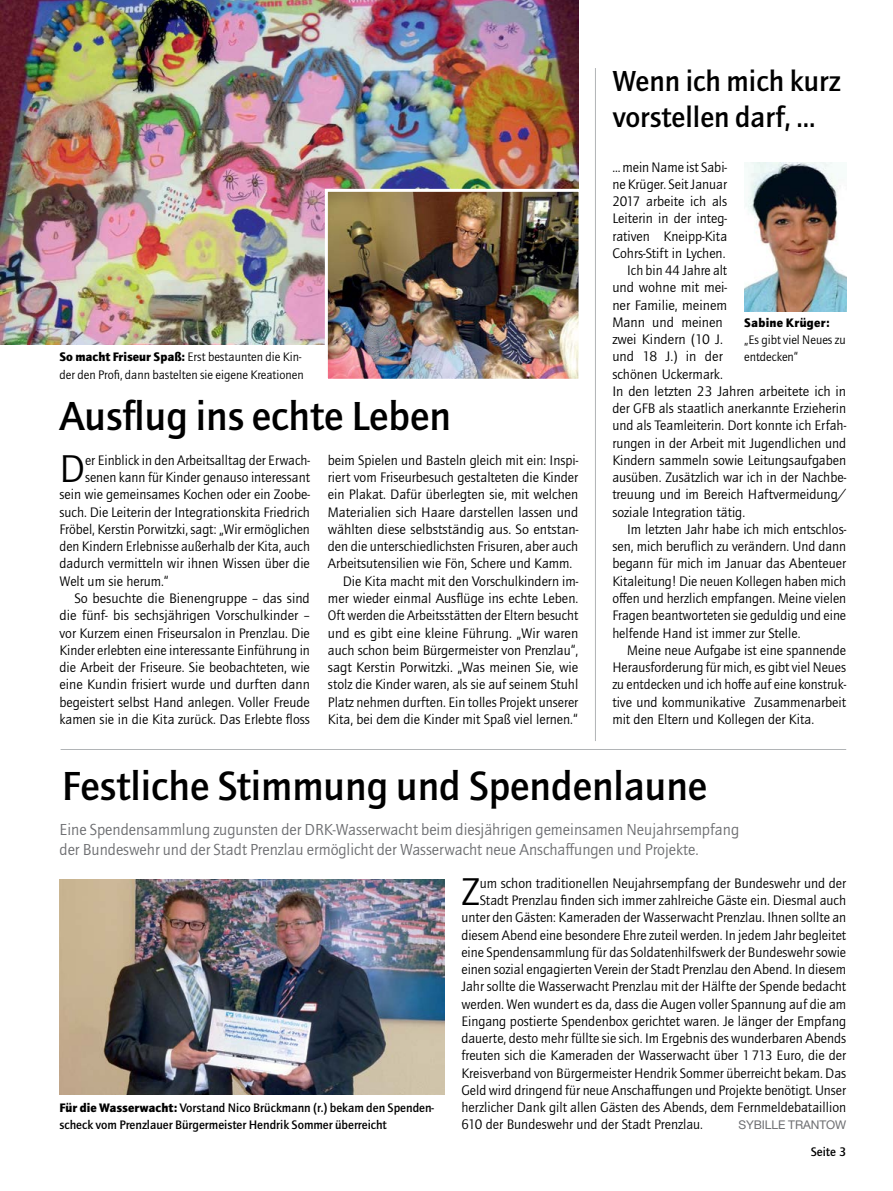
<style>
.page{position:relative;width:893px;height:1191px;background:#fff}
.page>*{position:absolute;margin:0;border:0;box-sizing:border-box;transform-origin:0 0}
.t1{font:500 42px "Quay Sans ITC Std";color:#000}
.t2{font:40.05px "Quay Sans ITC Std";color:#000}
.t3{font:500 30px/36px "Quay Sans ITC Std";color:#000}
.t4{font:16.5px/19.5px "Quay Sans ITC Std";color:#6d6e71}
.t5{font:14.25px "Quay Sans ITC Std";color:#000}
.t6{font:500 12.75px/17.2px "Quay Sans ITC Std";color:#000}
.t7{font:12.75px/17.2px "Quay Sans ITC Std";color:#000}
.t8{font:900 12.75px "Quay Sans ITC Std";letter-spacing:.02em;color:#000}
.t9{font:12px "Helvetica Neue LT Std";letter-spacing:-.01em;color:#6d6e71}
.s1{font-weight:900}
</style>
<div class="page">
<hr style="left:595px;top:68px;width:1px;height:673px;background:#b1b4b6">
<img style="left:1px;top:0;width:577px;height:344px">
<img style="left:744px;top:163px;width:102px;height:149px">
<img style="left:60px;top:879px;width:384px;height:215px">
<hr style="left:61px;top:749px;width:785px;height:1px;background:#b1b4b6">
<img style="left:329px;top:193px;width:248px;height:185px">
<div style="left:325px;top:189px;width:256px;height:193px;border:3px solid #fff"></div>
<p class="t7" style="left:60px;top:349px;width:246px"><span class="s1">So macht Friseur Spaß:</span> Erst bestaunten die Kin&shy;der den Profi, dann bastelten sie eigene Kreationen</p>
<h1 class="t1" style="left:60px;top:393px;width:393px">Ausflug ins echte Leben</h1>
<h2 class="t2" style="left:60px;top:447px;width:27px">D</h2>
<p class="t5" style="left:85px;top:452px;width:226px">er Einblick in den Arbeitsalltag der Erwach-</p>
<p class="t5" style="left:85px;top:470px;width:226px">senen kann für Kinder genauso interessant</p>
<p class="t5" style="left:60px;top:487px;width:252px">sein wie gemeinsames Kochen oder ein Zoobe-</p>
<p class="t5" style="left:60px;top:504px;width:252px">such. Die Leiterin der Integrationskita Friedrich</p>
<p class="t5" style="left:60px;top:521px;width:252px">Fröbel, Kerstin Porwitzki, sagt: „Wir ermöglichen</p>
<p class="t5" style="left:60px;top:539px;width:252px">den Kindern Erlebnisse außerhalb der Kita, auch</p>
<p class="t5" style="left:60px;top:556px;width:252px">dadurch vermitteln wir ihnen Wissen über die</p>
<p class="t5" style="left:60px;top:573px;width:111px">Welt um sie herum.“</p>
<p class="t5" style="left:74px;top:590px;width:237px">So besuchte die Bienengruppe – das sind</p>
<p class="t5" style="left:60px;top:608px;width:252px">die fünf- bis sechsjährigen Vorschulkinder –</p>
<p class="t5" style="left:60px;top:625px;width:252px">vor Kurzem einen Friseursalon in Prenzlau. Die</p>
<p class="t5" style="left:60px;top:642px;width:252px">Kinder erlebten eine interessante Einführung in</p>
<p class="t5" style="left:60px;top:659px;width:252px">die Arbeit der Friseure. Sie beobachteten, wie</p>
<p class="t5" style="left:60px;top:677px;width:252px">eine Kundin frisiert wurde und durften dann</p>
<p class="t5" style="left:60px;top:694px;width:252px">begeistert selbst Hand anlegen. Voller Freude</p>
<p class="t5" style="left:60px;top:711px;width:252px">kamen sie in die Kita zurück. Das Erlebte floss</p>
<p class="t5" style="left:328px;top:452px;width:252px">beim Spielen und Basteln gleich mit ein: Inspi-</p>
<p class="t5" style="left:328px;top:470px;width:252px">riert vom Friseurbesuch gestalteten die Kinder</p>
<p class="t5" style="left:328px;top:487px;width:252px">ein Plakat. Dafür überlegten sie, mit welchen</p>
<p class="t5" style="left:328px;top:504px;width:252px">Materialien sich Haare darstellen lassen und</p>
<p class="t5" style="left:328px;top:521px;width:252px">wählten diese selbstständig aus. So entstan-</p>
<p class="t5" style="left:328px;top:539px;width:252px">den die unterschiedlichsten Frisuren, aber auch</p>
<p class="t5" style="left:328px;top:556px;width:246px">Arbeitsutensilien wie Fön, Schere und Kamm.</p>
<p class="t5" style="left:343px;top:573px;width:237px">Die Kita macht mit den Vorschulkindern im-</p>
<p class="t5" style="left:328px;top:590px;width:252px">mer wieder einmal Ausflüge ins echte Leben.</p>
<p class="t5" style="left:328px;top:608px;width:252px">Oft werden die Arbeitsstätten der Eltern besucht</p>
<p class="t5" style="left:328px;top:625px;width:252px">und es gibt eine kleine Führung. „Wir waren</p>
<p class="t5" style="left:328px;top:642px;width:252px">auch schon beim Bürgermeister von Prenzlau“,</p>
<p class="t5" style="left:328px;top:659px;width:252px">sagt Kerstin Porwitzki. „Was meinen Sie, wie</p>
<p class="t5" style="left:328px;top:677px;width:252px">stolz die Kinder waren, als sie auf seinem Stuhl</p>
<p class="t5" style="left:328px;top:694px;width:252px">Platz nehmen durften. Ein tolles Projekt unserer</p>
<p class="t5" style="left:328px;top:711px;width:251px">Kita, bei dem die Kinder mit Spaß viel lernen.“</p>
<h3 class="t3" style="left:612px;top:63px;width:230px">Wenn ich mich kurz vorstellen darf, ...</h3>
<p class="t5" style="left:612px;top:159px;width:116px">...mein Name ist Sabi-</p>
<p class="t5" style="left:612px;top:176px;width:116px">ne Krüger. Seit Januar</p>
<p class="t5" style="left:612px;top:194px;width:116px">2017 arbeite ich als</p>
<p class="t5" style="left:612px;top:211px;width:116px">Leiterin in der integ-</p>
<p class="t5" style="left:612px;top:228px;width:116px">rativen Kneipp-Kita</p>
<p class="t5" style="left:612px;top:245px;width:115px">Cohrs-Stift in Lychen.</p>
<p class="t5" style="left:627px;top:263px;width:101px">Ich bin 44 Jahre alt</p>
<p class="t5" style="left:612px;top:280px;width:116px">und wohne mit mei-</p>
<p class="t5" style="left:612px;top:297px;width:116px">ner Familie, meinem</p>
<p class="t5" style="left:612px;top:314px;width:112px">Mann und meinen</p>
<p class="t5" style="left:612px;top:332px;width:112px">zwei Kindern (10 J.</p>
<p class="t5" style="left:612px;top:349px;width:112px">und 18 J.) in der</p>
<p class="t5" style="left:612px;top:366px;width:112px">schönen Uckermark.</p>
<p class="t5" style="left:612px;top:383px;width:235px">In den letzten 23 Jahren arbeitete ich in</p>
<p class="t5" style="left:612px;top:401px;width:235px">der GFB als staatlich anerkannte Erzieherin</p>
<p class="t5" style="left:612px;top:418px;width:235px">und als Teamleiterin. Dort konnte ich Erfah-</p>
<p class="t5" style="left:612px;top:435px;width:235px">rungen in der Arbeit mit Jugendlichen und</p>
<p class="t5" style="left:612px;top:452px;width:235px">Kindern sammeln sowie Leitungsaufgaben</p>
<p class="t5" style="left:612px;top:470px;width:235px">ausüben. Zusätzlich war ich in der Nachbe-</p>
<p class="t5" style="left:612px;top:487px;width:235px">treuung und im Bereich Haftvermeidung/</p>
<p class="t5" style="left:612px;top:504px;width:134px">soziale Integration tätig.</p>
<p class="t5" style="left:627px;top:521px;width:220px">Im letzten Jahr habe ich mich entschlos-</p>
<p class="t5" style="left:612px;top:539px;width:235px">sen, mich beruflich zu verändern. Und dann</p>
<p class="t5" style="left:612px;top:556px;width:235px">begann für mich im Januar das Abenteuer</p>
<p class="t5" style="left:612px;top:573px;width:235px">Kitaleitung! Die neuen Kollegen haben mich</p>
<p class="t5" style="left:612px;top:590px;width:235px">offen und herzlich empfangen. Meine vielen</p>
<p class="t5" style="left:612px;top:608px;width:235px">Fragen beantworteten sie geduldig und eine</p>
<p class="t5" style="left:612px;top:625px;width:190px">helfende Hand ist immer zur Stelle.</p>
<p class="t5" style="left:627px;top:642px;width:220px">Meine neue Aufgabe ist eine spannende</p>
<p class="t5" style="left:612px;top:659px;width:235px">Herausforderung für mich, es gibt viel Neues</p>
<p class="t5" style="left:612px;top:677px;width:235px">zu entdecken und ich hoffe auf eine konstruk-</p>
<p class="t5" style="left:612px;top:694px;width:235px">tive und kommunikative Zusammenarbeit</p>
<p class="t5" style="left:612px;top:711px;width:203px">mit den Eltern und Kollegen der Kita.</p>
<p class="t8" style="left:744px;top:315px;width:87px">Sabine Krüger:</p>
<p class="t7" style="left:744px;top:331px;width:103px">„Es gibt viel Neues zu entdecken“</p>
<h1 class="t1" style="left:62px;top:762px;width:647px">Festliche Stimmung und Spendenlaune</h1>
<p class="t4" style="left:60px;top:820px;width:681px">Eine Spendensammlung zugunsten der DRK-Wasserwacht beim diesjährigen gemeinsamen Neujahrsempfang der Bundeswehr und der Stadt Prenzlau ermöglicht der Wasserwacht neue Anschaffungen und Projekte.</p>
<p class="t6" style="left:60px;top:1099px;width:376px"><span class="s1">Für die Wasserwacht:</span> Vorstand Nico Brückmann (r.) bekam den Spenden&shy;scheck vom Prenzlauer Bürgermeister Hendrik Sommer überreicht</p>
<h2 class="t2" style="left:461px;top:869px;width:20px">Z</h2>
<p class="t5" style="left:480px;top:875px;width:368px">um schon traditionellen Neujahrsempfang der Bundeswehr und der</p>
<p class="t5" style="left:480px;top:892px;width:368px">Stadt Prenzlau finden sich immer zahlreiche Gäste ein. Diesmal auch</p>
<p class="t5" style="left:461px;top:909px;width:386px">unter den Gästen: Kameraden der Wasserwacht Prenzlau. Ihnen sollte an</p>
<p class="t5" style="left:461px;top:927px;width:386px">diesem Abend eine besondere Ehre zuteil werden. In jedem Jahr begleitet</p>
<p class="t5" style="left:461px;top:944px;width:386px">eine Spendensammlung für das Soldatenhilfswerk der Bundeswehr sowie</p>
<p class="t5" style="left:461px;top:961px;width:386px">einen sozial engagierten Verein der Stadt Prenzlau den Abend. In diesem</p>
<p class="t5" style="left:461px;top:978px;width:386px">Jahr sollte die Wasserwacht Prenzlau mit der Hälfte der Spende bedacht</p>
<p class="t5" style="left:461px;top:996px;width:386px">werden. Wen wundert es da, dass die Augen voller Spannung auf die am</p>
<p class="t5" style="left:461px;top:1013px;width:386px">Eingang postierte Spendenbox gerichtet waren. Je länger der Empfang</p>
<p class="t5" style="left:461px;top:1030px;width:386px">dauerte, desto mehr füllte sie sich. Im Ergebnis des wunderbaren Abends</p>
<p class="t5" style="left:461px;top:1047px;width:386px">freuten sich die Kameraden der Wasserwacht über 1713 Euro, die der</p>
<p class="t5" style="left:461px;top:1065px;width:386px">Kreisverband von Bürgermeister Hendrik Sommer überreicht bekam. Das</p>
<p class="t5" style="left:461px;top:1082px;width:386px">Geld wird dringend für neue Anschaffungen und Projekte benötigt. Unser</p>
<p class="t5" style="left:461px;top:1099px;width:386px">herzlicher Dank gilt allen Gästen des Abends, dem Fernmeldebataillion</p>
<p class="t5" style="left:461px;top:1116px;width:243px">610 der Bundeswehr und der Stadt Prenzlau.</p>
<p class="t9" style="left:738px;top:1117px;width:23px">SYBILLE</p>
<p class="t9" style="left:788px;top:1117px;width:59px">TRANTOW</p>
<p class="t6" style="left:811px;top:1143px;width:37px">Seite 3</p>
</div>
